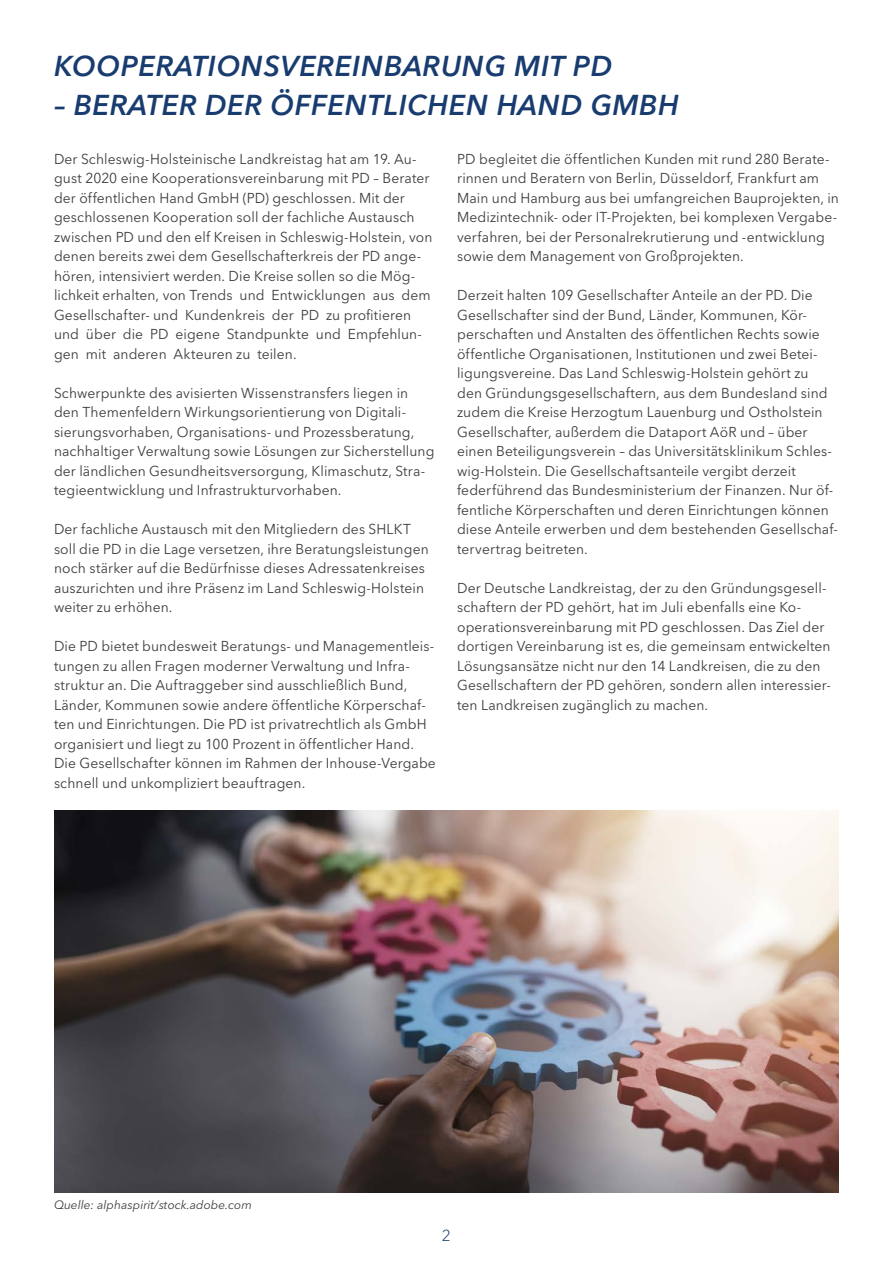
<style>
.page{position:relative;width:893px;height:1263px;background:#fff}
.page>*{position:absolute;margin:0;border:0;box-sizing:border-box;transform-origin:0 0}
.t1{font:italic 600 28.5px "Avenir Next LT Pro";letter-spacing:.02em;color:#183c6f}
.t2{font:300 15.75px "Avenir Next LT Pro";color:#183c6f}
.t3{font:14.25px/19.5px "Avenir Next LT Pro";letter-spacing:.005em;color:#3c3c3b}
.t4{font:italic 12px "Avenir Next LT Pro";color:#3c3c3b}
</style>
<div class="page">
<img style="left:54px;top:810px;width:785px;height:382px">
<h1 class="t1" style="left:54px;top:48px;width:560px">KOOPERATIONSVEREINBARUNG MIT PD</h1>
<h1 class="t1" style="left:54px;top:87px;width:626px">– BERATER DER ÖFFENTLICHEN HAND GMBH</h1>
<p class="t3" style="left:54px;top:149px;width:380px">Der Schleswig-Holsteinische Landkreistag hat am 19. Au&shy;gust 2020 eine Kooperationsvereinbarung mit PD – Berater der öffentlichen Hand GmbH (PD) geschlossen. Mit der geschlossenen Kooperation soll der fachliche Austausch zwischen PD und den elf Kreisen in Schleswig-Holstein, von denen bereits zwei dem Gesellschafterkreis der PD ange&shy;hören, intensiviert werden. Die Kreise sollen so die Mög&shy;lichkeit erhalten, von Trends und Entwicklungen aus dem Gesellschafter- und Kundenkreis der PD zu profitieren und über die PD eigene Standpunkte und Empfehlun&shy;gen mit anderen Akteuren zu teilen.</p>
<p class="t3" style="left:54px;top:383px;width:382px">Schwerpunkte des avisierten Wissenstransfers liegen in den Themenfeldern Wirkungsorientierung von Digitali&shy;sierungsvorhaben, Organisations- und Prozessberatung, nachhaltiger Verwaltung sowie Lösungen zur Sicherstellung der ländlichen Gesundheitsversorgung, Klimaschutz, Stra&shy;tegieentwicklung und Infrastrukturvorhaben.</p>
<p class="t3" style="left:54px;top:520px;width:376px">Der fachliche Austausch mit den Mitgliedern des SHLKT soll die PD in die Lage versetzen, ihre Beratungsleistungen noch stärker auf die Bedürfnisse dieses Adressatenkreises auszurichten und ihre Präsenz im Land Schleswig-Holstein weiter zu erhöhen.</p>
<p class="t3" style="left:54px;top:636px;width:383px">Die PD bietet bundesweit Beratungs- und Managementleis&shy;tungen zu allen Fragen moderner Verwaltung und Infra&shy;struktur an. Die Auftraggeber sind ausschließlich Bund, Länder, Kommunen sowie andere öffentliche Körperschaf&shy;ten und Einrichtungen. Die PD ist privatrechtlich als GmbH organisiert und liegt zu 100 Prozent in öffentlicher Hand.<br>Die Gesellschafter können im Rahmen der Inhouse-Vergabe schnell und unkompliziert beauftragen.</p>
<p class="t3" style="left:457px;top:149px;width:383px">PD begleitet die öffentlichen Kunden mit rund 280 Berate&shy;rinnen und Beratern von Berlin, Düsseldorf, Frankfurt am Main und Hamburg aus bei umfangreichen Bauprojekten, in Medizintechnik- oder IT-Projekten, bei komplexen Vergabe&shy;verfahren, bei der Personalrekrutierung und -entwicklung sowie dem Management von Großprojekten.</p>
<p class="t3" style="left:457px;top:285px;width:382px">Derzeit halten 109 Gesellschafter Anteile an der PD. Die Gesellschafter sind der Bund, Länder, Kommunen, Kör&shy;perschaften und Anstalten des öffentlichen Rechts sowie öffentliche Organisationen, Institutionen und zwei Betei&shy;ligungsvereine. Das Land Schleswig-Holstein gehört zu<br>den Gründungsgesellschaftern, aus dem Bundesland sind zudem die Kreise Herzogtum Lauenburg und Ostholstein Gesellschafter, außerdem die Dataport AöR und – über einen Beteiligungsverein – das Universitätsklinikum Schles&shy;wig-Holstein. Die Gesellschaftsanteile vergibt derzeit federführend das Bundesministerium der Finanzen. Nur öf&shy;fentliche Körperschaften und deren Einrichtungen können diese Anteile erwerben und dem bestehenden Gesellschaf&shy;tervertrag beitreten.</p>
<p class="t3" style="left:457px;top:578px;width:375px">Der Deutsche Landkreistag, der zu den Gründungsgesell&shy;schaftern der PD gehört, hat im Juli ebenfalls eine Ko&shy;operationsvereinbarung mit PD geschlossen. Das Ziel der dortigen Vereinbarung ist es, die gemeinsam entwickelten Lösungsansätze nicht nur den 14 Landkreisen, die zu den Gesellschaftern der PD gehören, sondern allen interessier&shy;ten Landkreisen zugänglich zu machen.</p>
<p class="t4" style="left:54px;top:1197px;width:199px">Quelle: alphaspirit/stock.adobe.com</p>
<p class="t2" style="left:442px;top:1226px;width:11px">2</p>
</div>
